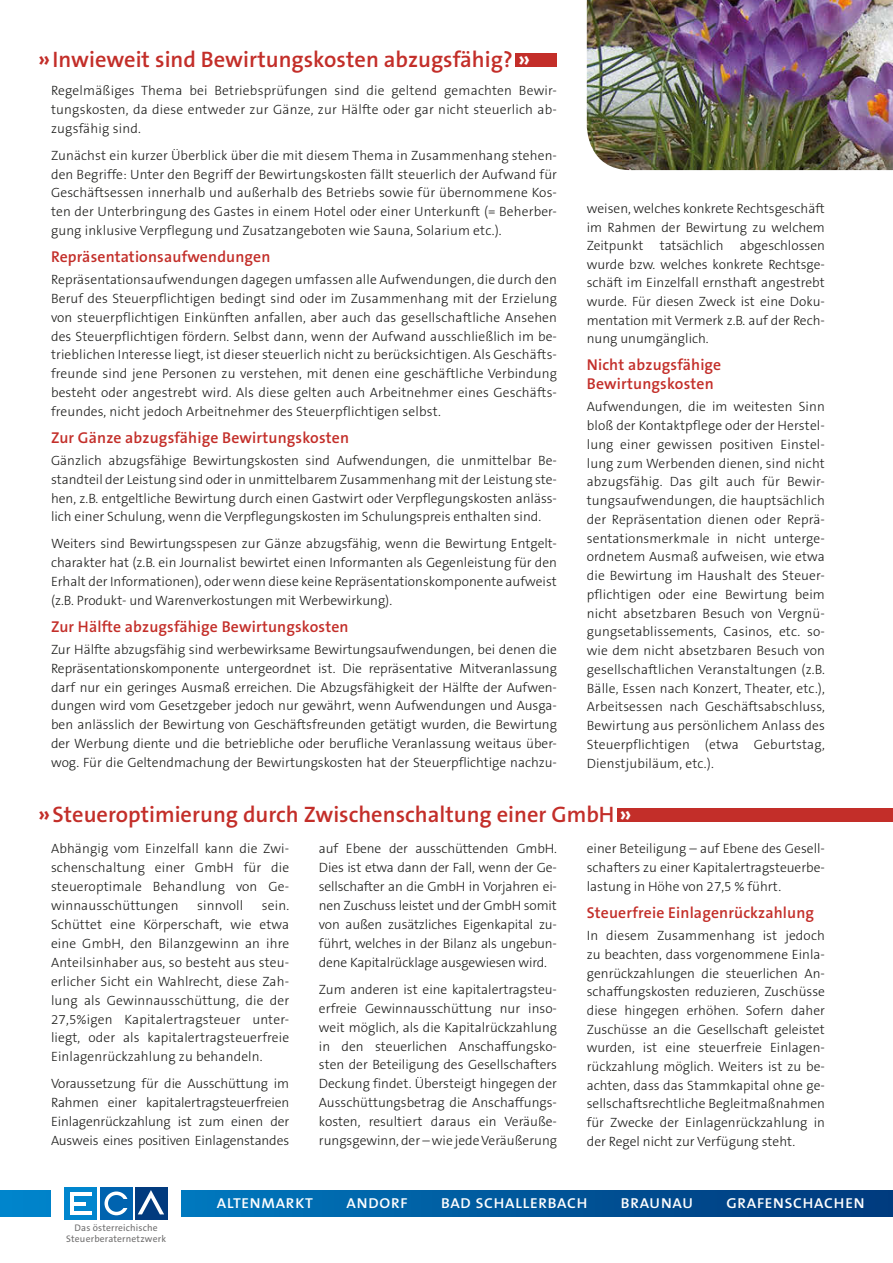
<style>
.page{position:relative;width:893px;height:1263px;background:#fff}
.page>*{position:absolute;margin:0;border:0;box-sizing:border-box;transform-origin:0 0}
.Body_Text{font:600 22.5px "The Sans B6";color:#c32e29}
.t1{font:600 15.75px "The Sans B6";letter-spacing:.01em;color:#c32e29}
.t2{font:600 14.4px "The Sans B6";letter-spacing:.05em;color:#fff;scale:1.06 1}
.t3{font:300 13.5px/18.8px "The Sans B3";color:#1d1d1b;text-align:justify}
.t4{font:9.6px/10.4px "The Sans B5 Plain";letter-spacing:.02em;color:#706f6f;text-align:center}
.s1{font-family:"The Sans B7";font-weight:700}
.s2{font-family:"The Sans B7";font-weight:700;color:#fff}
</style>
<div class="page">
<img style="left:0;top:1191px;width:893px;height:25px">
<div style="left:51px;top:1183px;width:129px;height:62px;background:#fff"></div>
<div style="left:64px;top:1187px;width:33px;height:32px;background:#0086ce"></div>
<div style="left:100px;top:1187px;width:32px;height:32px;background:#0063af"></div>
<div style="left:135px;top:1187px;width:33px;height:32px;background:#023b7e"></div>
<hr style="left:70px;top:1192px;width:22px;height:4px;background:#fff">
<hr style="left:70px;top:1211px;width:22px;height:3px;background:#fff">
<hr style="left:70px;top:1202px;width:15px;height:3px;background:#fff">
<hr style="left:70px;top:1192px;width:4px;height:22px;background:#fff">
<div style="left:105px;top:1191px;width:23px;height:24px;border:4px solid #fff;border-radius:50%"></div>
<div style="left:121px;top:1199px;width:8px;height:8px;background:#0063af"></div>
<svg style="left:138px;top:1190px;width:26px;height:24px"></svg>
<div style="left:618px;top:808px;width:275px;height:14px;background:#c32e29"></div>
<div style="left:515px;top:54px;width:42px;height:13px;background:#c32e29"></div>
<img style="left:587px;top:0;width:306px;height:170px">
<p class="Body_Text" style="left:38px;top:47px;width:493px"><span class="s1">»</span>Inwieweit sind Bewirtungskosten abzugsfähig? <span class="s2">»</span></p>
<p class="t3" style="left:51px;top:82px;width:507px">Regelmäßiges Thema bei Betriebsprüfungen sind die geltend gemachten Bewir&shy;tungskosten, da diese entweder zur Gänze, zur Hälfte oder gar nicht steuerlich ab&shy;zugsfähig sind.</p>
<p class="t3" style="left:51px;top:147px;width:507px">Zunächst ein kurzer Überblick über die mit diesem Thema in Zusammenhang stehen&shy;den Begriffe: Unter den Begriff der Bewirtungskosten fällt steuerlich der Aufwand für Geschäftsessen innerhalb und außerhalb des Betriebs sowie für übernommene Kos&shy;ten der Unterbringung des Gastes in einem Hotel oder einer Unterkunft (= Beherber&shy;gung inklusive Verpflegung und Zusatzangeboten wie Sauna, Solarium etc.).</p>
<p class="t1" style="left:51px;top:248px;width:221px">Repräsentationsaufwendungen</p>
<p class="t3" style="left:51px;top:271px;width:507px">Repräsentationsaufwendungen dagegen umfassen alle Aufwendungen, die durch den Beruf des Steuerpflichtigen bedingt sind oder im Zusammenhang mit der Erzielung von steuerpflichtigen Einkünften anfallen, aber auch das gesellschaftliche Ansehen des Steuerpflichtigen fördern. Selbst dann, wenn der Aufwand ausschließlich im be&shy;trieblichen Interesse liegt, ist dieser steuerlich nicht zu berücksichtigen. Als Geschäfts&shy;freunde sind jene Personen zu verstehen, mit denen eine geschäftliche Verbindung besteht oder angestrebt wird. Als diese gelten auch Arbeitnehmer eines Geschäfts&shy;freundes, nicht jedoch Arbeitnehmer des Steuerpflichtigen selbst.</p>
<p class="t1" style="left:51px;top:429px;width:300px">Zur Gänze abzugsfähige Bewirtungskosten</p>
<p class="t3" style="left:51px;top:452px;width:507px">Gänzlich abzugsfähige Bewirtungskosten sind Aufwendungen, die unmittelbar Be&shy;standteil der Leistung sind oder in unmittelbarem Zusammenhang mit der Leistung ste&shy;hen, z.B. entgeltliche Bewirtung durch einen Gastwirt oder Verpflegungskosten anläss&shy;lich einer Schulung, wenn die Verpflegungskosten im Schulungspreis enthalten sind.</p>
<p class="t3" style="left:51px;top:535px;width:507px">Weiters sind Bewirtungsspesen zur Gänze abzugsfähig, wenn die Bewirtung Entgelt&shy;charakter hat (z.B. ein Journalist bewirtet einen Informanten als Gegenleistung für den Erhalt der Informationen), oder wenn diese keine Repräsentationskomponente aufweist (z.B. Produkt- und Warenverkostungen mit Werbewirkung).</p>
<p class="t1" style="left:51px;top:618px;width:299px">Zur Hälfte abzugsfähige Bewirtungskosten</p>
<p class="t3" style="left:51px;top:641px;width:507px">Zur Hälfte abzugsfähig sind werbewirksame Bewirtungsaufwendungen, bei denen die Repräsentationskomponente untergeordnet ist. Die repräsentative Mitveranlassung darf nur ein geringes Ausmaß erreichen. Die Abzugsfähigkeit der Hälfte der Aufwen&shy;dungen wird vom Gesetzgeber jedoch nur gewährt, wenn Aufwendungen und Ausga&shy;ben anlässlich der Bewirtung von Geschäftsfreunden getätigt wurden, die Bewirtung der Werbung diente und die betriebliche oder berufliche Veranlassung weitaus über&shy;wog. Für die Geltendmachung der Bewirtungskosten hat der Steuerpflichtige nachzu-</p>
<p class="t3" style="left:587px;top:200px;width:240px">weisen, welches konkrete Rechtsgeschäft im Rahmen der Bewirtung zu welchem Zeitpunkt tatsächlich abgeschlossen wurde bzw. welches konkrete Rechtsge&shy;schäft im Einzelfall ernsthaft angestrebt wurde. Für diesen Zweck ist eine Doku&shy;mentation mit Vermerk z.B. auf der Rech&shy;nung unumgänglich.</p>
<p class="t1" style="left:587px;top:357px;width:136px">Nicht abzugsfähige</p>
<p class="t1" style="left:587px;top:375px;width:128px">Bewirtungskosten</p>
<p class="t3" style="left:587px;top:398px;width:240px">Aufwendungen, die im weitesten Sinn bloß der Kontaktpflege oder der Herstel&shy;lung einer gewissen positiven Einstel&shy;lung zum Werbenden dienen, sind nicht abzugsfähig. Das gilt auch für Bewir&shy;tungsaufwendungen, die hauptsächlich der Repräsentation dienen oder Reprä&shy;sentationsmerkmale in nicht unterge&shy;ordnetem Ausmaß aufweisen, wie etwa die Bewirtung im Haushalt des Steuer&shy;pflichtigen oder eine Bewirtung beim nicht absetzbaren Besuch von Vergnü&shy;gungsetablissements, Casinos, etc. so&shy;wie dem nicht absetzbaren Besuch von gesellschaftlichen Veranstaltungen (z.B.<br>Bälle, Essen nach Konzert, Theater, etc.), Arbeitsessen nach Geschäftsabschluss, Bewirtung aus persönlichem Anlass des Steuerpflichtigen (etwa Geburtstag, Dienstjubiläum, etc.).</p>
<p class="Body_Text" style="left:38px;top:802px;width:595px"><span class="s1">»</span>Steueroptimierung durch Zwischenschaltung einer GmbH <span class="s2">»</span></p>
<p class="t3" style="left:51px;top:840px;width:240px">Abhängig vom Einzelfall kann die Zwi&shy;schenschaltung einer GmbH für die steueroptimale Behandlung von Ge&shy;winnausschüttungen</p>
<p class="t3" style="left:197px;top:897px;width:47px">sinnvoll</p>
<p class="t3" style="left:51px;top:897px;width:240px;text-indent:211px">sein.<br>Schüttet eine Körperschaft, wie etwa eine GmbH, den Bilanzgewinn an ihre Anteilsinhaber aus, so besteht aus steu&shy;erlicher Sicht ein Wahlrecht, diese Zah&shy;lung als Gewinnausschüttung, die der 27,5%igen Kapitalertragsteuer unter&shy;liegt, oder als kapitalertragsteuerfreie Einlagenrückzahlung zu behandeln.</p>
<p class="t3" style="left:51px;top:1075px;width:240px">Voraussetzung für die Ausschüttung im Rahmen einer kapitalertragsteuerfreien Einlagenrückzahlung ist zum einen der Ausweis eines positiven Einlagenstandes</p>
<p class="t3" style="left:319px;top:840px;width:240px">auf Ebene der ausschüttenden GmbH.<br>Dies ist etwa dann der Fall, wenn der Ge&shy;sellschafter an die GmbH in Vorjahren ei&shy;nen Zuschuss leistet und der GmbH somit von außen zusätzliches Eigenkapital zu&shy;führt, welches in der Bilanz als ungebun&shy;dene Kapitalrücklage ausgewiesen wird.</p>
<p class="t3" style="left:319px;top:980px;width:240px">Zum anderen ist eine kapitalertragsteu&shy;erfreie Gewinnausschüttung nur inso&shy;weit möglich, als die Kapitalrückzahlung in den steuerlichen Anschaffungsko&shy;sten der Beteiligung des Gesellschafters Deckung findet. Übersteigt hingegen der Ausschüttungsbetrag die Anschaffungs&shy;kosten, resultiert daraus ein Veräuße&shy;rungsgewinn, der – wie jede Veräußerung</p>
<p class="t3" style="left:587px;top:840px;width:240px">einer Beteiligung – auf Ebene des Gesell&shy;schafters zu einer Kapitalertragsteuerbe&shy;lastung in Höhe von 27,5 % führt.</p>
<p class="t1" style="left:587px;top:904px;width:229px">Steuerfreie Einlagenrückzahlung</p>
<p class="t3" style="left:587px;top:927px;width:240px">In diesem Zusammenhang ist jedoch zu beachten, dass vorgenommene Einla&shy;genrückzahlungen die steuerlichen An&shy;schaffungskosten reduzieren, Zuschüsse diese hingegen erhöhen. Sofern daher Zuschüsse an die Gesellschaft geleistet wurden, ist eine steuerfreie Einlagen&shy;rückzahlung möglich. Weiters ist zu be&shy;achten, dass das Stammkapital ohne ge&shy;sellschaftsrechtliche Begleitmaßnahmen für Zwecke der Einlagenrückzahlung in der Regel nicht zur Verfügung steht.</p>
<p class="t4" style="left:66px;top:1223px;width:101px">Das österreichische<br>Steuerberaternetzwerk</p>
<p class="t2" style="left:217px;top:1195px;width:92px">ALTENMARKT</p>
<p class="t2" style="left:346px;top:1195px;width:59px">ANDORF</p>
<p class="t2" style="left:441px;top:1195px;width:140px">BAD SCHALLERBACH</p>
<p class="t2" style="left:621px;top:1195px;width:69px">BRAUNAU</p>
<p class="t2" style="left:726px;top:1195px;width:132px">GRAFENSCHACHEN</p>
</div>
